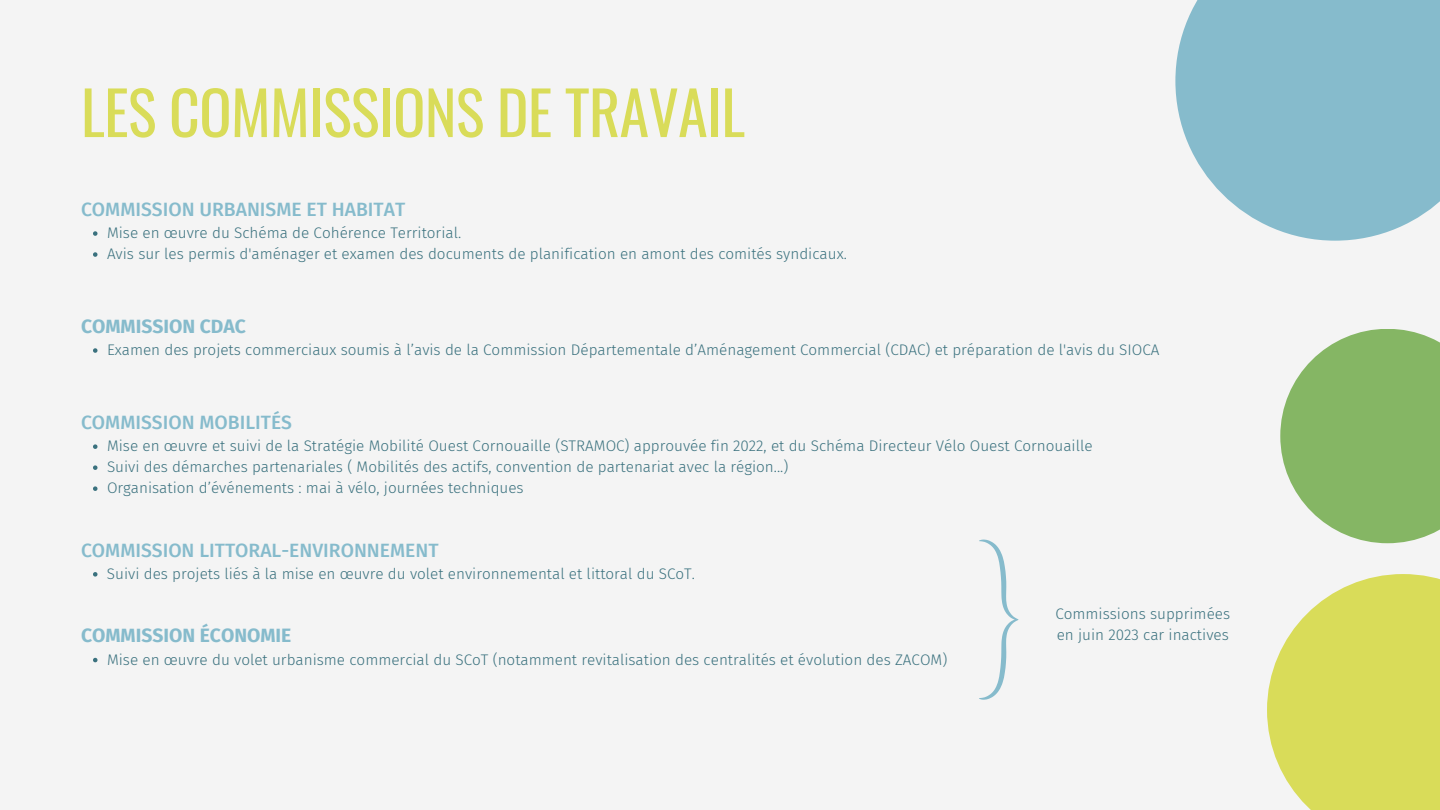
<style>
.page{position:relative;width:1440px;height:810px;background:#f4f4f4}
.page>*{position:absolute;margin:0;border:0;box-sizing:border-box;transform-origin:0 0}
.t1{font:60px "Oswald";letter-spacing:-.01em;color:#d9dc59}
.t2{font:500 19.3px "Fira Sans";color:#86bbcc}
.t3{font:700 19.3px "Fira Sans";color:#86bbcc}
.t4{font:300 15.3px/21px "Fira Sans";color:#3a717e}
</style>
<div class="page">
<svg style="left:979px;top:540px;width:40px;height:160px"></svg>
<svg style="left:93px;top:231px;width:5px;height:5px"></svg>
<svg style="left:93px;top:252px;width:5px;height:5px"></svg>
<svg style="left:93px;top:444px;width:5px;height:5px"></svg>
<svg style="left:93px;top:465px;width:5px;height:5px"></svg>
<svg style="left:93px;top:486px;width:5px;height:5px"></svg>
<svg style="left:93px;top:572px;width:5px;height:5px"></svg>
<svg style="left:93px;top:348px;width:5px;height:5px"></svg>
<svg style="left:93px;top:658px;width:5px;height:4px"></svg>
<div style="left:1267px;top:574px;width:173px;height:236px;background:#d9dc59"></div>
<div style="left:1175px;top:0;width:265px;height:241px;background:#86bbcc"></div>
<svg style="left:1280px;top:329px;width:160px;height:214px"></svg>
<h1 class="t1" style="left:81px;top:65px;width:666px">LES COMMISSIONS DE TRAVAIL</h1>
<p class="t2" style="left:81px;top:198px;width:326px">COMMISSION URBANISME ET HABITAT</p>
<p class="t4" style="left:107px;top:222px;width:741px">Mise en œuvre du Schéma de Cohérence Territorial.<br>Avis sur les permis d'aménager et examen des documents de planification en amont des comités syndicaux.</p>
<p class="t3" style="left:81px;top:314px;width:166px">COMMISSION CDAC</p>
<p class="t4" style="left:107px;top:339px;width:1054px">Examen des projets commerciaux soumis à l’avis de la Commission Départementale d’Aménagement Commercial (CDAC) et préparation de l'avis du SIOCA</p>
<p class="t2" style="left:81px;top:411px;width:213px">COMMISSION MOBILITÉS</p>
<p class="t4" style="left:107px;top:436px;width:987px">Mise en œuvre et suivi de la Stratégie Mobilité Ouest Cornouaille (STRAMOC) approuvée fin 2022, et du Schéma Directeur Vélo Ouest Cornouaille<br>Suivi des démarches partenariales ( Mobilités des actifs, convention de partenariat avec la région...)<br>Organisation d’événements : mai à vélo, journées techniques</p>
<p class="t2" style="left:81px;top:539px;width:359px">COMMISSION LITTORAL-ENVIRONNEMENT</p>
<p class="t4" style="left:107px;top:563px;width:589px">Suivi des projets liés à la mise en œuvre du volet environnemental et littoral du SCoT.</p>
<p class="t3" style="left:81px;top:624px;width:212px">COMMISSION ÉCONOMIE</p>
<p class="t4" style="left:107px;top:649px;width:842px">Mise en œuvre du volet urbanisme commercial du SCoT (notamment revitalisation des centralités et évolution des ZACOM)</p>
<p class="t4" style="left:1055px;top:603px;width:176px">Commissions supprimées</p>
<p class="t4" style="left:1057px;top:624px;width:174px">en juin 2023 car inactives</p>
</div>
